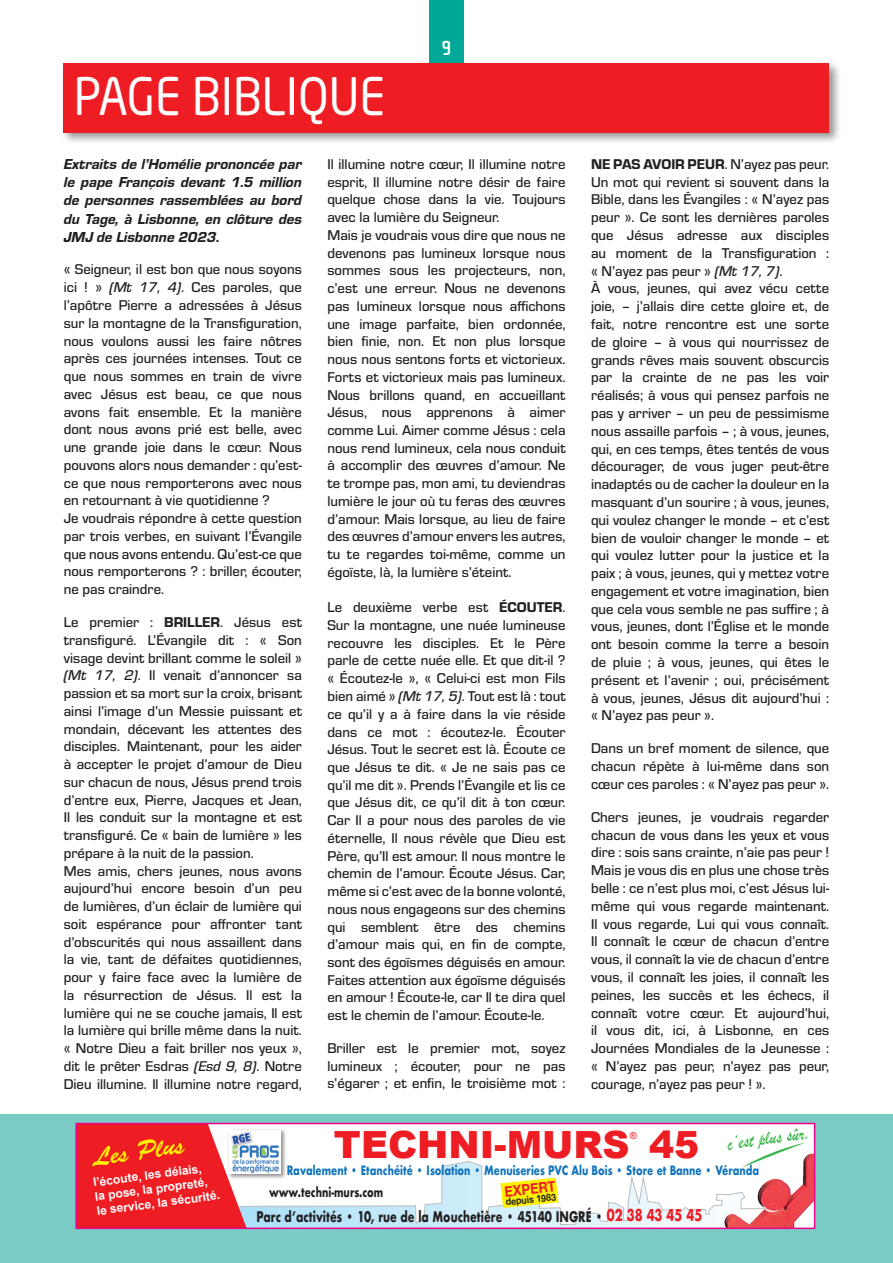
<style>
.page{position:relative;width:893px;height:1263px;background:#fff}
.page>*{position:absolute;margin:0;border:0;box-sizing:border-box;transform-origin:0 0}
.t1{font:51px "Neo Sans W1 G";color:#fff;scale:.91 1}
.t2{font:900 37.5px "Arial";color:#ee1d23}
.t3{font:25.5px "Brush Script Std";color:#fff101}
.t4{font:700 21px "Cholla Sans OT";color:#fff}
.t5{font:20.25px "Brush Script";color:#3ab54a;scale:.88 1}
.t6{font:15px/18.1px "Eurostile Hea Ita";color:#231f20;text-align:justify}
.t7{font:500 14.7px/17.7px "Eurostile";color:#231f20}
.t8{font:700 14.7px "Helvetica Neue";color:#ee1d23;scale:.88 1}
.t9{font:700 14.25px "Futura";color:#231f20;scale:.74 1}
.t10{font:700 12.9px "Futura";color:#231f20;scale:.74 1}
.t11{font:700 12.45px "Futura";color:#1074bc;scale:.76 1}
.t12{font:700 12px/14.4px "Arial";color:#fff}
.t13{font:700 9.9px "Helvetica Neue";color:#231f20;scale:.9 1}
.t14{font:9.6px "Arial";color:#ee1d23}
.s1{font-family:"Eurostile Med Ita";font-weight:400}
.s2{font-family:"Eurostile Hea";font-weight:400}
.s3{font-size:15.9px;color:#ee1d23}
</style>
<div class="page">
<div style="left:429px;top:0;width:34px;height:64px;background:#00a89a"></div>
<div style="left:0;top:1114px;width:893px;height:149px;background:#7acbc6"></div>
<img style="left:806px;top:1154px;width:6px;height:72px">
<svg style="left:78px;top:1126px;width:728px;height:100px"></svg>
<img style="left:225px;top:1127px;width:64px;height:54px">
<img style="left:229px;top:1130px;width:51px;height:43px">
<div style="left:75px;top:1123px;width:740px;height:106px;border:2px solid #ed028c"></div>
<div style="left:60px;top:60px;width:782px;height:85px;background:#231f20;opacity:.5"></div>
<div style="left:64px;top:64px;width:765px;height:69px;background:#ee1d23"></div>
<h3 class="t4" style="left:441px;top:36px;width:11px">9</h3>
<h1 class="t1" style="left:74px;top:65px;width:344px">PAGE BIBLIQUE</h1>
<p class="t6" style="left:64px;top:154px;width:240px">Extraits de l’Homélie prononcée par le pape François devant 1.5 million de personnes rassemblées au bord du Tage, à Lisbonne, en clôture des JMJ de Lisbonne 2023.</p>
<p class="t7" style="left:64px;top:260px;width:240px">« Seigneur, il est bon que nous soyons ici ! » <span class="s1">(Mt 17, 4)</span>. Ces paroles, que l’apôtre Pierre a adressées à Jésus sur la montagne de la Transfiguration, nous voulons aussi les faire nôtres après ces journées intenses. Tout ce que nous sommes en train de vivre avec Jésus est beau, ce que nous avons fait ensemble. Et la manière dont nous avons prié est belle, avec une grande joie dans le cœur. Nous pouvons alors nous demander : qu’est&shy;ce que nous remporterons avec nous en retournant à vie quotidienne ?<br>Je voudrais répondre à cette question par trois verbes, en suivant l’Évangile que nous avons entendu. Qu’est-ce que nous remporterons ? : briller, écouter, ne pas craindre.</p>
<p class="t7" style="left:64px;top:612px;width:240px">Le premier : <span class="s2">BRILLER</span>. Jésus est transfiguré. L’Évangile dit : « Son visage devint brillant comme le soleil » <span class="s1">(Mt 17, 2)</span>. Il venait d’annoncer sa passion et sa mort sur la croix, brisant ainsi l’image d’un Messie puissant et mondain, décevant les attentes des disciples. Maintenant, pour les aider à accepter le projet d’amour de Dieu sur chacun de nous, Jésus prend trois d’entre eux, Pierre, Jacques et Jean, Il les conduit sur la montagne et est transfiguré. Ce « bain de lumière » les prépare à la nuit de la passion.<br>Mes amis, chers jeunes, nous avons aujourd’hui encore besoin d’un peu de lumières, d’un éclair de lumière qui soit espérance pour affronter tant d’obscurités qui nous assaillent dans la vie, tant de défaites quotidiennes, pour y faire face avec la lumière de la résurrection de Jésus. Il est la lumière qui ne se couche jamais, Il est la lumière qui brille même dans la nuit. « Notre Dieu a fait briller nos yeux », dit le prêter Esdras <span class="s1">(Esd 9, 8)</span>. Notre Dieu illumine. Il illumine notre regard,</p>
<p class="t7" style="left:327px;top:155px;width:240px">Il illumine notre cœur, Il illumine notre esprit, Il illumine notre désir de faire quelque chose dans la vie. Toujours avec la lumière du Seigneur.<br>Mais je voudrais vous dire que nous ne devenons pas lumineux lorsque nous sommes sous les projecteurs, non, c’est une erreur. Nous ne devenons pas lumineux lorsque nous affichons une image parfaite, bien ordonnée, bien finie, non. Et non plus lorsque nous nous sentons forts et victorieux.<br>Forts et victorieux mais pas lumineux.<br>Nous brillons quand, en accueillant Jésus, nous apprenons à aimer comme Lui. Aimer comme Jésus : cela nous rend lumineux, cela nous conduit à accomplir des œuvres d’amour. Ne te trompe pas, mon ami, tu deviendras lumière le jour où tu feras des œuvres d’amour. Mais lorsque, au lieu de faire des œuvres d’amour envers les autres, tu te regardes toi-même, comme un égoïste, là, la lumière s’éteint.</p>
<p class="t7" style="left:327px;top:598px;width:240px;text-align:justify">Le deuxième verbe est <span class="s2">ÉCOUTER</span>.<br>Sur la montagne, une nuée lumineuse recouvre les disciples. Et le Père parle de cette nuée elle. Et que dit-il ? « Écoutez-le », « Celui-ci est mon Fils bien aimé » <span class="s1">(Mt 17, 5)</span>. Tout est là : tout ce qu’il y a à faire dans la vie réside dans ce mot : écoutez-le. Écouter Jésus. Tout le secret est là. Écoute ce que Jésus te dit. « Je ne sais pas ce qu’il me dit ». Prends l’Évangile et lis ce que Jésus dit, ce qu’il dit à ton cœur.<br>Car Il a pour nous des paroles de vie éternelle, Il nous révèle que Dieu est Père, qu’Il est amour. Il nous montre le chemin de l’amour. Écoute Jésus. Car, même si c’est avec de la bonne volonté, nous nous engageons sur des chemins qui semblent être des chemins d’amour mais qui, en fin de compte, sont des égoïsmes déguisés en amour.<br>Faites attention aux égoïsme déguisés en amour ! Écoute-le, car Il te dira quel est le chemin de l’amour. Écoute-le.</p>
<p class="t7" style="left:327px;top:1038px;width:240px;text-align:justify">Briller est le premier mot, soyez lumineux ; écouter, pour ne pas s’égarer ; et enfin, le troisième mot :</p>
<p class="t7" style="left:591px;top:154px;width:240px"><span class="s2">NE PAS AVOIR PEUR</span>. N’ayez pas peur.<br>Un mot qui revient si souvent dans la Bible, dans les Évangiles : « N’ayez pas peur ». Ce sont les dernières paroles que Jésus adresse aux disciples au moment de la Transfiguration : « N’ayez pas peur » <span class="s1">(Mt 17, 7)</span>.<br>À vous, jeunes, qui avez vécu cette joie, – j’allais dire cette gloire et, de fait, notre rencontre est une sorte de gloire – à vous qui nourrissez de grands rêves mais souvent obscurcis par la crainte de ne pas les voir réalisés; à vous qui pensez parfois ne pas y arriver – un peu de pessimisme nous assaille parfois – ; à vous, jeunes, qui, en ces temps, êtes tentés de vous décourager, de vous juger peut-être inadaptés ou de cacher la douleur en la masquant d’un sourire ; à vous, jeunes, qui voulez changer le monde – et c’est bien de vouloir changer le monde – et qui voulez lutter pour la justice et la paix ; à vous, jeunes, qui y mettez votre engagement et votre imagination, bien que cela vous semble ne pas suffire ; à vous, jeunes, dont l’Église et le monde ont besoin comme la terre a besoin de pluie ; à vous, jeunes, qui êtes le présent et l’avenir ; oui, précisément à vous, jeunes, Jésus dit aujourd’hui : « N’ayez pas peur ».</p>
<p class="t7" style="left:591px;top:739px;width:240px;text-align:justify">Dans un bref moment de silence, que chacun répète à lui-même dans son cœur ces paroles : « N’ayez pas peur ».</p>
<p class="t7" style="left:591px;top:807px;width:240px;text-align:justify">Chers jeunes, je voudrais regarder chacun de vous dans les yeux et vous dire : sois sans crainte, n’aie pas peur !<br>Mais je vous dis en plus une chose très belle : ce n’est plus moi, c’est Jésus lui&shy;même qui vous regarde maintenant.<br>Il vous regarde, Lui qui vous connaît.<br>Il connaît le cœur de chacun d’entre vous, il connaît la vie de chacun d’entre vous, il connaît les joies, il connaît les peines, les succès et les échecs, il connaît votre cœur. Et aujourd’hui, il vous dit, ici, à Lisbonne, en ces Journées Mondiales de la Jeunesse : « N’ayez pas peur, n’ayez pas peur, courage, n’ayez pas peur ! ».</p>
<h3 class="t3" style="left:91px;top:1143px;width:94px;rotate:-8deg">Les Plus</h3>
<p class="t12" style="left:92px;top:1175px;width:126px;rotate:-7deg">l’écoute, les délais,<br>la pose, la propreté, le service, la sécurité.</p>
<h3 class="t5" style="left:725px;top:1130px;width:96px;rotate:-8deg">c’est plus sûr.</h3>
<h2 class="t2" style="left:334px;top:1117px;width:297px">TECHNI-MURS</h2>
<p class="t14" style="left:630px;top:1129px;width:9px">®</p>
<h2 class="t2" style="left:649px;top:1117px;width:52px">45</h2>
<p class="t11" style="left:287px;top:1162px;width:623px">Ravalement • Etanchéité • Isolation • Menuiseries PVC Alu Bois • Store et Banne • Véranda</p>
<p class="t9" style="left:256px;top:1207px;width:604px">Parc d’activités • 10, rue de la Mouchetière • 45140 INGRÉ • <span class="s3">02 38 43 45 45</span></p>
<p class="t10" style="left:269px;top:1182px;width:156px">www.techni-murs.com</p>
<p class="t8" style="left:503px;top:1180px;width:59px;rotate:-6deg">EXPERT</p>
<p class="t13" style="left:505px;top:1194px;width:58px;rotate:-6deg">depuis 1983</p>
</div>
